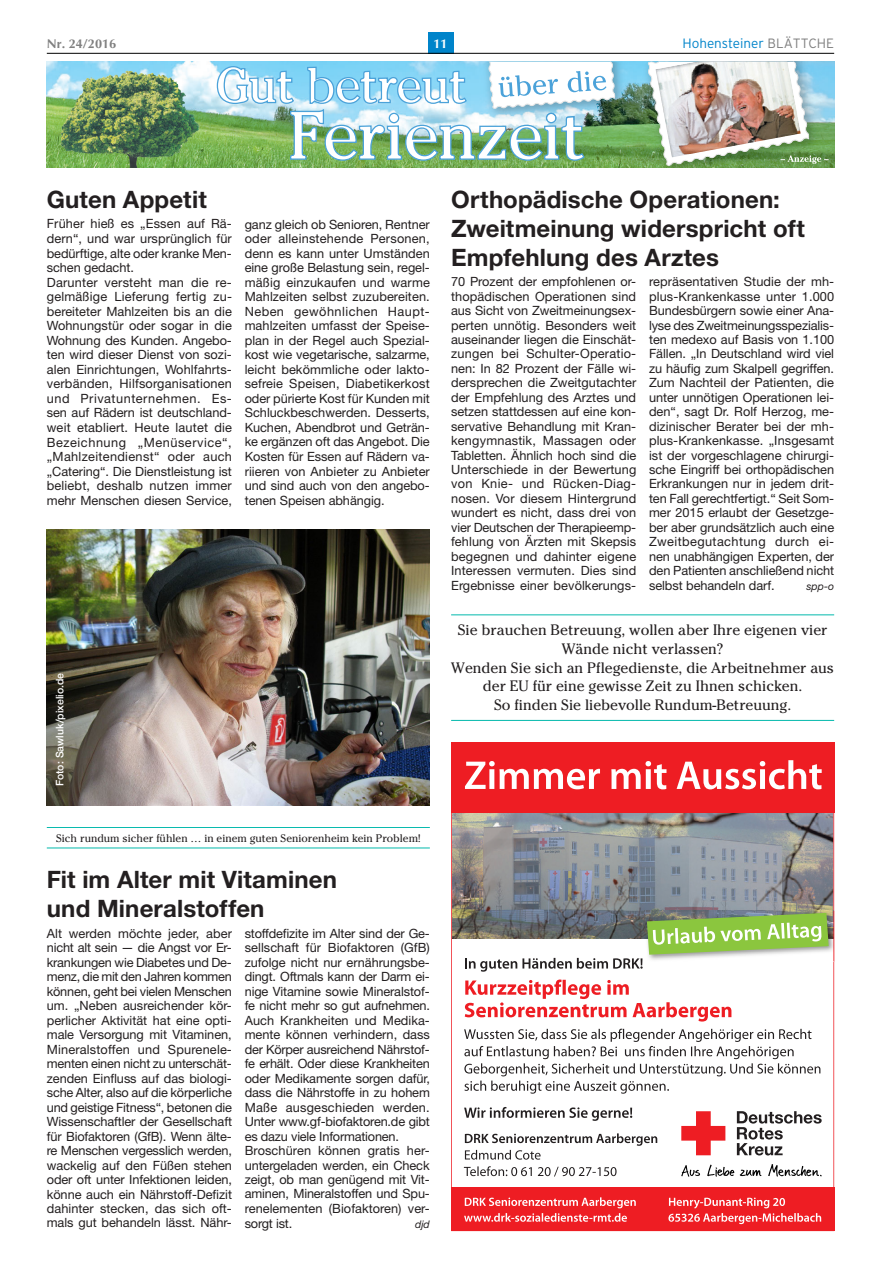
<style>
.page{position:relative;width:881px;height:1263px;background:#fff}
.page>*{position:absolute;margin:0;border:0;box-sizing:border-box;transform-origin:0 0}
.t1{font:700 24px/28.8px "Helvetica Neue LT";letter-spacing:.005em;color:#231f20}
.t2{font:15px/18.8px "Cheltenham LT";color:#231f20;text-align:center}
.t3{font:300 13.5px "Interstate";color:#0084ca}
.t4{font:12.75px/14.5px "Helvetica Neue LT";letter-spacing:-.005em;color:#231f20;text-align:justify}
.t5{font:700 12.75px "Optima LT";color:#808080}
.t6{font:700 12.75px "Optima LT";color:#fff}
.t7{font:10.95px "Cheltenham LT";color:#231f20}
.t8{font:500 10.5px "Helvetica Neue LT";color:#fff}
.t9{font:italic 10.5px "Helvetica Neue LT";letter-spacing:-.005em;color:#231f20}
.s1{color:#808080}
</style>
<div class="page">
<div style="left:427px;top:32px;width:26px;height:21px;background:#0084ca"></div>
<hr style="left:47px;top:53px;width:786px;height:1px;background:#000">
<img style="left:47px;top:62px;width:786px;height:106px">
<img style="left:642px;top:62px;width:178px;height:93px">
<img style="left:647px;top:61px;width:162px;height:94px">
<img style="left:696px;top:62px;width:93px;height:12px">
<img style="left:655px;top:62px;width:41px;height:43px">
<img style="left:94px;top:71px;width:32px;height:9px">
<img style="left:615px;top:62px;width:11px;height:58px">
<svg style="left:216px;top:62px;width:399px;height:106px"></svg>
<svg style="left:451px;top:155px;width:382px;height:13px;background:#7cab6b"></svg>
<svg style="left:451px;top:742px;width:382px;height:489px"></svg>
<img style="left:644px;top:911px;width:190px;height:50px">
<svg style="left:465px;top:958px;width:142px;height:14px"></svg>
<svg style="left:613px;top:913px;width:215px;height:56px"></svg>
<hr style="left:451px;top:720px;width:382px;height:1px;background:#03b9ac">
<hr style="left:451px;top:614px;width:382px;height:1px;background:#03b9ac">
<img style="left:47px;top:529px;width:382px;height:277px">
<hr style="left:47px;top:827px;width:382px;height:1px;background:#03b9ac">
<hr style="left:47px;top:847px;width:382px;height:1px;background:#03b9ac">
<p class="t5" style="left:47px;top:36px;width:71px">nr. 24/2016</p>
<p class="t6" style="left:433px;top:36px;width:16px">11</p>
<p class="t3" style="left:682px;top:35px;width:153px">Hohensteiner <span class="s1">BlättcHe</span></p>
<h1 class="t1" style="left:47px;top:184px;width:161px">Guten Appetit</h1>
<p class="t4" style="left:47px;top:217px;width:187px;text-align:left">Früher hieß es „Essen auf Rä&shy;dern“, und war ursprünglich für bedürftige, alte oder kranke Men&shy;schen gedacht.<br>Darunter versteht man die re&shy;gelmäßige Lieferung fertig zu&shy;bereiteter Mahlzeiten bis an die<br>Wohnungstür oder sogar in die<br>Wohnung des Kunden. Angebo&shy;ten wird dieser Dienst von sozi&shy;alen Einrichtungen, Wohlfahrts&shy;verbänden, Hilfsorganisationen und Privatunternehmen. Es&shy;sen auf Rädern ist deutschland&shy;weit etabliert. Heute lautet die<br>Bezeichnung „Menüservice“, „Mahlzeitendienst“ oder auch „Catering“. Die Dienstleistung ist beliebt, deshalb nutzen immer mehr Menschen diesen Service,</p>
<p class="t4" style="left:244px;top:217px;width:187px">ganz gleich ob Senioren, Rentner oder alleinstehende Personen, denn es kann unter Umständen eine große Belastung sein, regel&shy;mäßig einzukaufen und warme Mahlzeiten selbst zuzubereiten.<br>Neben gewöhnlichen Haupt&shy;mahlzeiten umfasst der Speise&shy;plan in der Regel auch Spezial&shy;kost wie vegetarische, salzarme, leicht bekömmliche oder lakto&shy;sefreie Speisen, Diabetikerkost oder pürierte Kost für Kunden mit Schluckbeschwerden. Desserts, Kuchen, Abendbrot und Geträn&shy;ke ergänzen oft das Angebot. Die Kosten für Essen auf Rädern va&shy;riieren von Anbieter zu Anbieter und sind auch von den angebo&shy;tenen Speisen abhängig.</p>
<p class="t8" style="left:53px;top:786px;width:115px;rotate:-90deg">Foto: Sawluk/pixelio.de</p>
<p class="t7" style="left:56px;top:832px;width:365px">Sich rundum sicher fühlen … in einem guten Seniorenheim kein Problem!</p>
<h1 class="t1" style="left:47px;top:865px;width:291px">Fit im Alter mit Vitaminen und Mineralstoffen</h1>
<p class="t4" style="left:47px;top:926px;width:187px">Alt werden möchte jeder, aber nicht alt sein — die Angst vor Er&shy;krankungen wie Diabetes und De&shy;menz, die mit den Jahren kommen können, geht bei vielen Menschen um. „Neben ausreichender kör&shy;perlicher Aktivität hat eine opti&shy;male Versorgung mit Vitaminen, Mineralstoffen und Spurenele&shy;menten einen nicht zu unterschät&shy;zenden Einfluss auf das biologi&shy;sche Alter, also auf die körperliche und geistige Fitness“, betonen die Wissenschaftler der Gesellschaft für Biofaktoren (GfB). Wenn älte&shy;re Menschen vergesslich werden, wackelig auf den Füßen stehen oder oft unter Infektionen leiden, könne auch ein Nährstoff-Defizit dahinter stecken, das sich oft&shy;mals gut behandeln lässt. Nähr-</p>
<p class="t4" style="left:244px;top:926px;width:187px;text-align:left">stoffdefizite im Alter sind der Ge&shy;sellschaft für Biofaktoren (GfB) zufolge nicht nur ernährungsbe&shy;dingt. Oftmals kann der Darm ei&shy;nige Vitamine sowie Mineralstof&shy;fe nicht mehr so gut aufnehmen.<br>Auch Krankheiten und Medika&shy;mente können verhindern, dass der Körper ausreichend Nährstof&shy;fe erhält. Oder diese Krankheiten oder Medikamente sorgen dafür, dass die Nährstoffe in zu hohem<br>Maße ausgeschieden werden.<br>Unter www.gf-biofaktoren.de gibt es dazu viele Informationen.<br>Broschüren können gratis her&shy;untergeladen werden, ein Check zeigt, ob man genügend mit Vit&shy;aminen, Mineralstoffen und Spu&shy;renelementen (Biofaktoren) ver&shy;sorgt ist.</p>
<p class="t9" style="left:415px;top:1217px;width:16px">djd</p>
<h1 class="t1" style="left:451px;top:184px;width:355px">Orthopädische Operationen:<br>Zweitmeinung widerspricht oft<br>Empfehlung des Arztes</h1>
<p class="t4" style="left:451px;top:275px;width:187px">70 Prozent der empfohlenen or&shy;thopädischen Operationen sind aus Sicht von Zweitmeinungsex&shy;perten unnötig. Besonders weit auseinander liegen die Einschät&shy;zungen bei Schulter-Operatio&shy;nen: In 82 Prozent der Fälle wi&shy;dersprechen die Zweitgutachter der Empfehlung des Arztes und setzen stattdessen auf eine kon&shy;servative Behandlung mit Kran&shy;kengymnastik, Massagen oder Tabletten. Ähnlich hoch sind die Unterschiede in der Bewertung von Knie- und Rücken-Diag&shy;nosen. Vor diesem Hintergrund wundert es nicht, dass drei von vier Deutschen der Therapieemp&shy;fehlung von Ärzten mit Skepsis begegnen und dahinter eigene Interessen vermuten. Dies sind Ergebnisse einer bevölkerungs-</p>
<p class="t4" style="left:648px;top:275px;width:187px">repräsentativen Studie der mh&shy;plus-Krankenkasse unter 1.000<br>Bundesbürgern sowie einer Ana&shy;lyse des Zweitmeinungsspezialis&shy;ten medexo auf Basis von 1.100<br>Fällen. „In Deutschland wird viel zu häufig zum Skalpell gegriffen.<br>Zum Nachteil der Patienten, die unter unnötigen Operationen lei&shy;den“, sagt Dr. Rolf Herzog, me&shy;dizinischer Berater bei der mh&shy;plus-Krankenkasse. „Insgesamt ist der vorgeschlagene chirurgi&shy;sche Eingriff bei orthopädischen Erkrankungen nur in jedem drit&shy;ten Fall gerechtfertigt.“ Seit Som&shy;mer 2015 erlaubt der Gesetzge&shy;ber aber grundsätzlich auch eine Zweitbegutachtung durch ei&shy;nen unabhängigen Experten, der den Patienten anschließend nicht selbst behandeln darf.</p>
<p class="t9" style="left:806px;top:580px;width:29px">spp-o</p>
<p class="t2" style="left:451px;top:621px;width:384px">Sie brauchen Betreuung, wollen aber Ihre eigenen vier Wände nicht verlassen?<br>Wenden Sie sich an Pflegedienste, die Arbeitnehmer aus der EU für eine gewisse Zeit zu Ihnen schicken.<br>So finden Sie liebevolle Rundum-Betreuung.</p>
</div>
